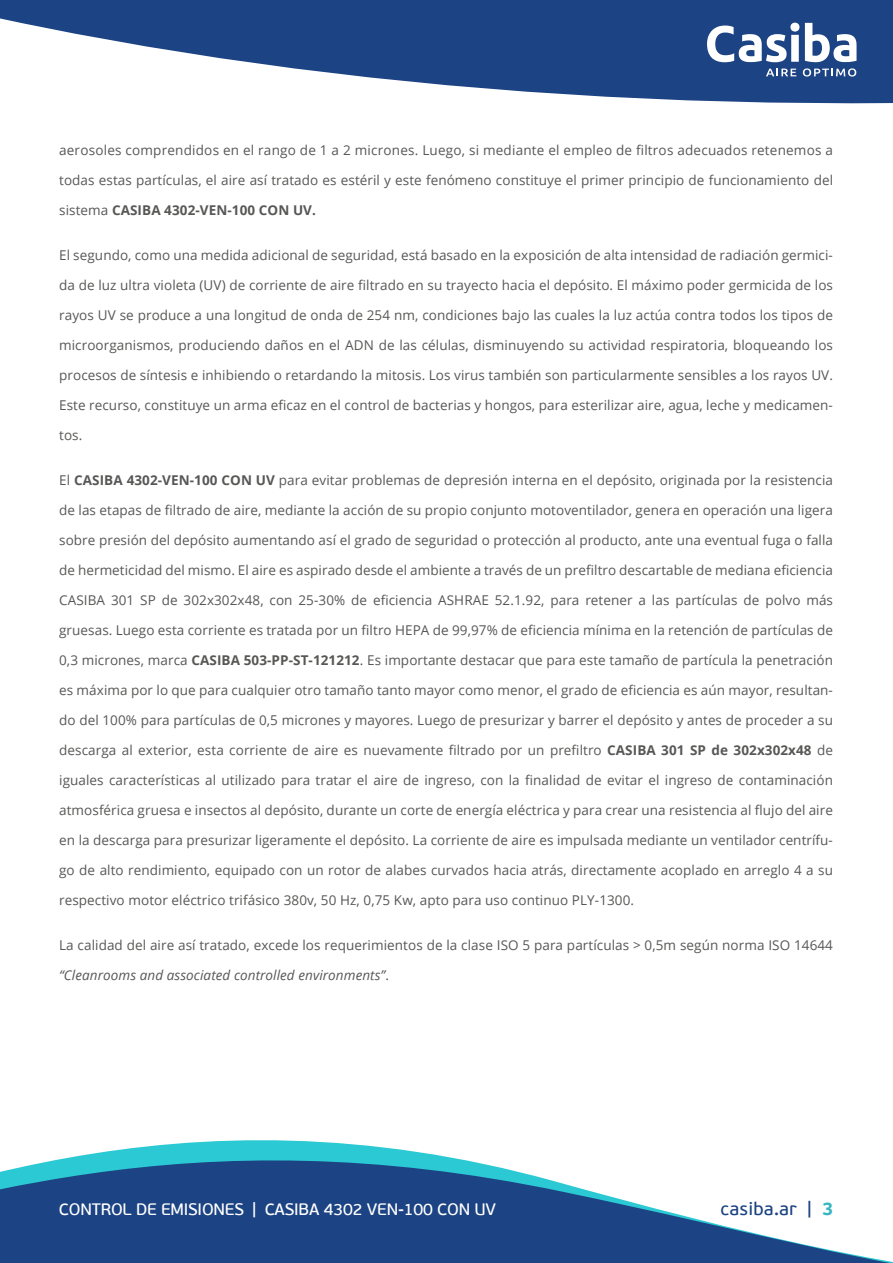
<style>
.page{position:relative;width:893px;height:1263px;background:#fff}
.page>*{position:absolute;margin:0;border:0;box-sizing:border-box;transform-origin:0 0}
.t1{font:18.15px "PF Beau Sans Pro Bbook";letter-spacing:.01em;color:#1c4383}
.t2{font:16.5px "PF Beau Sans Pro Bbook";letter-spacing:-.01em;color:#fff}
.t3{font:13.5px "Open Sans";letter-spacing:.005em;color:#575756}
.t4{font:italic 13.5px "Open Sans";letter-spacing:.005em;color:#575756}
.t5{font:700 13.5px "Open Sans";letter-spacing:.005em;color:#575756}
.s1{font-weight:400}
.s2{font-weight:700}
.s3{font-style:normal}
.s4{font-family:"PF Beau Sans Pro";font-weight:700;color:#35b6c1}
</style>
<div class="page">
<svg style="left:0;top:0;width:893px;height:104px;fill:#1c4383"></svg>
<svg style="left:707px;top:23px;width:92px;height:39px"></svg>
<svg style="left:805px;top:23px;width:51px;height:39px"></svg>
<svg style="left:766px;top:69px;width:30px;height:7px"></svg>
<svg style="left:803px;top:68px;width:53px;height:9px"></svg>
<svg style="left:0;top:1140px;width:893px;height:123px;fill:#1c4383"></svg>
<p class="t3" style="left:59px;top:141px;width:775px">aerosoles comprendidos en el rango de 1 a 2 micrones. Luego, si mediante el empleo de filtros adecuados retenemos a</p>
<p class="t3" style="left:59px;top:171px;width:775px">todas estas partículas, el aire así tratado es estéril y este fenómeno constituye el primer principio de funcionamiento del</p>
<p class="t5" style="left:59px;top:200px;width:258px"><span class="s1">sistema</span> CASIBA 4302-VEN-100 CON UV.</p>
<p class="t3" style="left:59px;top:246px;width:775px">El segundo, como una medida adicional de seguridad, está basado en la exposición de alta intensidad de radiación germici-</p>
<p class="t3" style="left:59px;top:276px;width:775px">da de luz ultra violeta (UV) de corriente de aire filtrado en su trayecto hacia el depósito. El máximo poder germicida de los</p>
<p class="t3" style="left:59px;top:306px;width:775px">rayos UV se produce a una longitud de onda de 254 nm, condiciones bajo las cuales la luz actúa contra todos los tipos de</p>
<p class="t3" style="left:59px;top:336px;width:775px">microorganismos, produciendo daños en el ADN de las células, disminuyendo su actividad respiratoria, bloqueando los</p>
<p class="t3" style="left:59px;top:366px;width:775px">procesos de síntesis e inhibiendo o retardando la mitosis. Los virus también son particularmente sensibles a los rayos UV.</p>
<p class="t3" style="left:59px;top:396px;width:775px">Este recurso, constituye un arma eficaz en el control de bacterias y hongos, para esterilizar aire, agua, leche y medicamen-</p>
<p class="t3" style="left:59px;top:426px;width:25px">tos.</p>
<p class="t3" style="left:59px;top:471px;width:775px">El <span class="s2">CASIBA 4302-VEN-100 CON UV</span> para evitar problemas de depresión interna en el depósito, originada por la resistencia</p>
<p class="t3" style="left:59px;top:501px;width:775px">de las etapas de filtrado de aire, mediante la acción de su propio conjunto motoventilador, genera en operación una ligera</p>
<p class="t3" style="left:59px;top:531px;width:775px">sobre presión del depósito aumentando así el grado de seguridad o protección al producto, ante una eventual fuga o falla</p>
<p class="t3" style="left:59px;top:561px;width:775px">de hermeticidad del mismo. El aire es aspirado desde el ambiente a través de un prefiltro descartable de mediana eficiencia</p>
<p class="t3" style="left:59px;top:591px;width:775px">CASIBA 301 SP de 302x302x48, con 25-30% de eficiencia ASHRAE 52.1.92, para retener a las partículas de polvo más</p>
<p class="t3" style="left:59px;top:621px;width:775px">gruesas. Luego esta corriente es tratada por un filtro HEPA de 99,97% de eficiencia mínima en la retención de partículas de</p>
<p class="t3" style="left:59px;top:651px;width:775px">0,3 micrones, marca <span class="s2">CASIBA 503-PP-ST-121212</span>. Es importante destacar que para este tamaño de partícula la penetración</p>
<p class="t3" style="left:59px;top:681px;width:775px">es máxima por lo que para cualquier otro tamaño tanto mayor como menor, el grado de eficiencia es aún mayor, resultan-</p>
<p class="t3" style="left:59px;top:711px;width:775px">do del 100% para partículas de 0,5 micrones y mayores. Luego de presurizar y barrer el depósito y antes de proceder a su</p>
<p class="t3" style="left:59px;top:741px;width:775px">descarga al exterior, esta corriente de aire es nuevamente filtrado por un prefiltro <span class="s2">CASIBA 301 SP de 302x302x48</span> de</p>
<p class="t3" style="left:59px;top:771px;width:775px">iguales características al utilizado para tratar el aire de ingreso, con la finalidad de evitar el ingreso de contaminación</p>
<p class="t3" style="left:59px;top:801px;width:775px">atmosférica gruesa e insectos al depósito, durante un corte de energía eléctrica y para crear una resistencia al flujo del aire</p>
<p class="t3" style="left:59px;top:831px;width:775px">en la descarga para presurizar ligeramente el depósito. La corriente de aire es impulsada mediante un ventilador centrífu-</p>
<p class="t3" style="left:59px;top:861px;width:775px">go de alto rendimiento, equipado con un rotor de alabes curvados hacia atrás, directamente acoplado en arreglo 4 a su</p>
<p class="t3" style="left:59px;top:891px;width:576px">respectivo motor eléctrico trifásico 380v, 50 Hz, 0,75 Kw, apto para uso continuo PLY-1300.</p>
<p class="t3" style="left:59px;top:936px;width:775px">La calidad del aire así tratado, excede los requerimientos de la clase ISO 5 para partículas &gt; 0,5m según norma ISO 14644</p>
<p class="t4" style="left:59px;top:966px;width:331px">“Cleanrooms and associated controlled environments”<span class="s3">.</span></p>
<p class="t2" style="left:59px;top:1199px;width:439px">CONTROL DE EMISIONES | CASIBA 4302 VEN-100 CON UV</p>
<h1 class="t1" style="left:721px;top:1198px;width:115px">casiba.ar | <span class="s4">3</span></h1>
</div>
